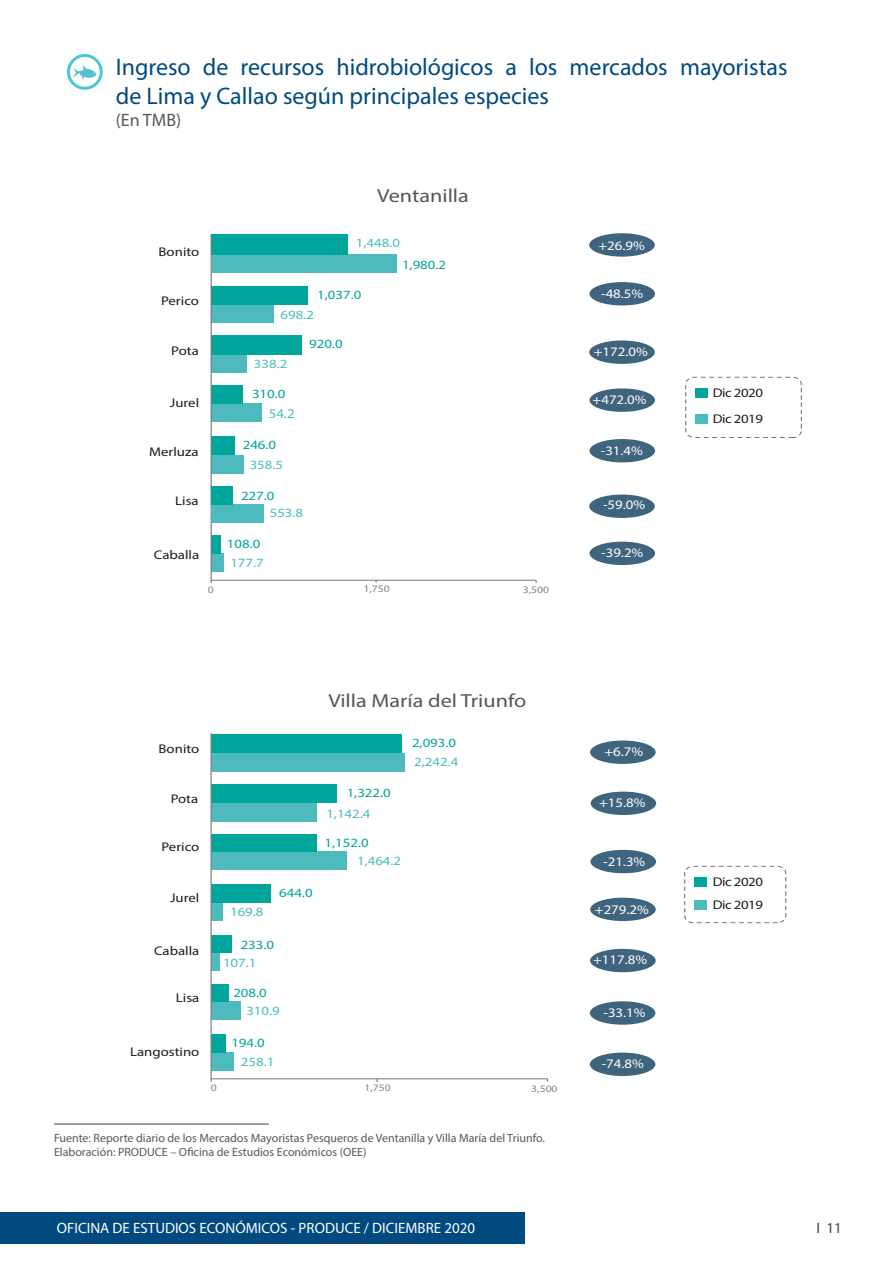
<style>
.page{position:relative;width:893px;height:1263px;background:#fff}
.page>*{position:absolute;margin:0;border:0;box-sizing:border-box;transform-origin:0 0}
.t1{font:24px/28.8px "Myriad Pro";color:#004a7f}
.t2{font:500 18.9px "Pluto Sans Cond";color:#575756;scale:1.18 1}
.t3{font:18px "Myriad Pro";color:#57585a}
.t4{font:15px "Myriad Pro";color:#fff}
.t5{font:15px "Myriad Pro";color:#3e3e3f}
.t6{font:13.5px "Pluto Sans Cond";color:#4dbbbd;scale:1.1 1}
.t7{font:13.2px "Pluto Sans Cond";color:#fff;scale:1.13 1}
.t8{font:13.05px "Pluto Sans Cond";color:#fff;scale:1.14 1}
.t9{font:12.6px "Pluto Sans Cond";color:#1c1c1b;scale:1.18 1}
.t10{font:500 12.6px "Pluto Sans Cond";color:#00a59b;scale:1.18 1}
.t11{font:12.6px "Pluto Sans Cond";color:#4dbbbd;scale:1.18 1}
.t12{font:12.6px/26.1px "Pluto Sans Cond";letter-spacing:-.03em;color:#1d1e1c;scale:1.17 1}
.t13{font:12px "Myriad Pro";color:#57585a}
.t14{font:300 9.9px "Pluto Sans Cond";color:#808285;scale:1.18 1}
</style>
<div class="page">
<div style="left:0;top:1212px;width:525px;height:32px;background:#004a7f"></div>
<div style="left:211px;top:403px;width:51px;height:19px;background:#4dbbbd"></div>
<hr style="left:210px;top:580px;width:326px;height:1px;background:#6d6e71">
<div style="left:211px;top:553px;width:13px;height:19px;background:#4dbbbd"></div>
<div style="left:211px;top:535px;width:9px;height:19px;background:#00a59b"></div>
<div style="left:211px;top:455px;width:32px;height:19px;background:#4dbbbd"></div>
<div style="left:211px;top:436px;width:23px;height:19px;background:#00a59b"></div>
<div style="left:211px;top:385px;width:31px;height:19px;background:#00a59b"></div>
<div style="left:211px;top:355px;width:35px;height:18px;background:#4dbbbd"></div>
<div style="left:211px;top:335px;width:91px;height:20px;background:#00a59b"></div>
<div style="left:211px;top:304px;width:62px;height:19px;background:#4dbbbd"></div>
<div style="left:211px;top:286px;width:97px;height:19px;background:#00a59b"></div>
<div style="left:212px;top:254px;width:184px;height:19px;background:#4dbbbd"></div>
<div style="left:211px;top:234px;width:137px;height:20px;background:#00a59b"></div>
<hr style="left:211px;top:235px;width:1px;height:345px;background:#6d6e71">
<svg style="left:685px;top:377px;width:117px;height:61px"></svg>
<hr style="left:211px;top:1078px;width:336px;height:1px;background:#6d6e71">
<div style="left:211px;top:1052px;width:23px;height:19px;background:#4dbbbd"></div>
<div style="left:211px;top:1034px;width:14px;height:19px;background:#00a59b"></div>
<div style="left:211px;top:1001px;width:30px;height:19px;background:#4dbbbd"></div>
<div style="left:211px;top:984px;width:18px;height:17px;background:#00a59b"></div>
<div style="left:211px;top:952px;width:9px;height:19px;background:#4dbbbd"></div>
<div style="left:211px;top:935px;width:21px;height:17px;background:#00a59b"></div>
<div style="left:211px;top:902px;width:12px;height:18px;background:#4dbbbd"></div>
<div style="left:211px;top:884px;width:60px;height:18px;background:#00a59b"></div>
<div style="left:211px;top:851px;width:136px;height:19px;background:#4dbbbd"></div>
<div style="left:211px;top:834px;width:106px;height:17px;background:#00a59b"></div>
<div style="left:211px;top:803px;width:106px;height:19px;background:#4dbbbd"></div>
<div style="left:211px;top:784px;width:126px;height:19px;background:#00a59b"></div>
<div style="left:211px;top:753px;width:193px;height:19px;background:#4dbbbd"></div>
<div style="left:211px;top:735px;width:191px;height:18px;background:#00a59b"></div>
<hr style="left:211px;top:733px;width:1px;height:346px;background:#6d6e71">
<svg style="left:684px;top:866px;width:102px;height:57px"></svg>
<div style="left:589px;top:233px;width:66px;height:24px;background:#3f647e;border-radius:50%"></div>
<div style="left:589px;top:282px;width:66px;height:23px;background:#3f647e;border-radius:50%"></div>
<div style="left:589px;top:340px;width:66px;height:24px;background:#3f647e;border-radius:50%"></div>
<div style="left:589px;top:388px;width:66px;height:24px;background:#3f647e;border-radius:50%"></div>
<div style="left:589px;top:439px;width:66px;height:23px;background:#3f647e;border-radius:50%"></div>
<div style="left:589px;top:542px;width:66px;height:23px;background:#3f647e;border-radius:50%"></div>
<div style="left:590px;top:740px;width:66px;height:24px;background:#3f647e;border-radius:50%"></div>
<div style="left:591px;top:792px;width:65px;height:23px;background:#3f647e;border-radius:50%"></div>
<div style="left:590px;top:850px;width:66px;height:23px;background:#3f647e;border-radius:50%"></div>
<div style="left:590px;top:898px;width:66px;height:23px;background:#3f647e;border-radius:50%"></div>
<div style="left:590px;top:949px;width:66px;height:23px;background:#3f647e;border-radius:50%"></div>
<div style="left:590px;top:1001px;width:65px;height:24px;background:#3f647e;border-radius:50%"></div>
<div style="left:590px;top:1052px;width:65px;height:24px;background:#3f647e;border-radius:50%"></div>
<div style="left:212px;top:504px;width:52px;height:19px;background:#4dbbbd"></div>
<div style="left:212px;top:486px;width:21px;height:18px;background:#00a59b"></div>
<div style="left:589px;top:494px;width:66px;height:24px;background:#3f647e;border-radius:50%"></div>
<hr style="left:54px;top:1123px;width:215px;height:1px;background:#57585a">
<div style="left:67px;top:54px;width:36px;height:36px;border:3px solid #50c4cf;border-radius:50%"></div>
<svg style="left:73px;top:65px;width:24px;height:15px"></svg>
<p class="t1" style="left:116px;top:52px;width:673px">Ingreso de recursos hidrobiológicos a los mercados mayoristas de Lima y Callao según principales especies</p>
<p class="t3" style="left:116px;top:108px;width:67px">(En TMB)</p>
<p class="t9" style="left:159px;top:244px;width:36px">Bonito</p>
<p class="t9" style="left:161px;top:293px;width:34px">Perico</p>
<p class="t9" style="left:171px;top:343px;width:25px">Pota</p>
<p class="t9" style="left:170px;top:395px;width:26px">Jurel</p>
<p class="t9" style="left:149px;top:444px;width:43px">Merluza</p>
<p class="t9" style="left:175px;top:492px;width:21px">Lisa</p>
<p class="t9" style="left:154px;top:547px;width:40px">Caballa</p>
<p class="t14" style="left:208px;top:584px;width:7px">0</p>
<p class="t2" style="left:377px;top:184px;width:79px">Ventanilla</p>
<p class="t11" style="left:356px;top:235px;width:39px">1,448.0</p>
<p class="t10" style="left:317px;top:287px;width:39px">1,037.0</p>
<p class="t11" style="left:281px;top:307px;width:30px">698.2</p>
<p class="t11" style="left:254px;top:356px;width:30px">338.2</p>
<p class="t10" style="left:252px;top:386px;width:30px">310.0</p>
<p class="t6" style="left:269px;top:405px;width:25px">54.2</p>
<p class="t10" style="left:243px;top:437px;width:30px">246.0</p>
<p class="t11" style="left:250px;top:457px;width:30px">358.5</p>
<p class="t10" style="left:241px;top:488px;width:30px">227.0</p>
<p class="t10" style="left:309px;top:336px;width:30px">920.0</p>
<p class="t10" style="left:227px;top:536px;width:30px">108.0</p>
<p class="t11" style="left:270px;top:505px;width:30px">553.8</p>
<p class="t11" style="left:230px;top:555px;width:30px">177.7</p>
<p class="t14" style="left:364px;top:583px;width:24px">1,750</p>
<p class="t10" style="left:402px;top:257px;width:39px">1,980.2</p>
<p class="t14" style="left:523px;top:584px;width:24px">3,500</p>
<p class="t8" style="left:598px;top:238px;width:42px">+26.9%</p>
<p class="t8" style="left:601px;top:285px;width:38px">-48.5%</p>
<p class="t8" style="left:594px;top:343px;width:49px">+172.0%</p>
<p class="t8" style="left:593px;top:391px;width:49px">+472.0%</p>
<p class="t8" style="left:601px;top:442px;width:38px">-31.4%</p>
<p class="t8" style="left:603px;top:497px;width:38px">-59.0%</p>
<p class="t8" style="left:601px;top:544px;width:38px">-39.2%</p>
<p class="t2" style="left:328px;top:689px;width:169px">Villa María del Triunfo</p>
<p class="t9" style="left:159px;top:741px;width:36px">Bonito</p>
<p class="t10" style="left:412px;top:735px;width:39px">2,093.0</p>
<p class="t11" style="left:414px;top:754px;width:39px">2,242.4</p>
<p class="t9" style="left:171px;top:791px;width:25px">Pota</p>
<p class="t10" style="left:347px;top:785px;width:39px">1,322.0</p>
<p class="t11" style="left:326px;top:806px;width:39px">1,142.4</p>
<p class="t9" style="left:161px;top:839px;width:34px">Perico</p>
<p class="t10" style="left:325px;top:835px;width:39px">1,152.0</p>
<p class="t11" style="left:357px;top:853px;width:39px">1,464.2</p>
<p class="t9" style="left:170px;top:890px;width:26px">Jurel</p>
<p class="t10" style="left:279px;top:885px;width:30px">644.0</p>
<p class="t11" style="left:230px;top:904px;width:30px">169.8</p>
<p class="t9" style="left:154px;top:943px;width:40px">Caballa</p>
<p class="t10" style="left:241px;top:937px;width:30px">233.0</p>
<p class="t11" style="left:223px;top:955px;width:30px">107.1</p>
<p class="t9" style="left:176px;top:990px;width:21px">Lisa</p>
<p class="t10" style="left:233px;top:985px;width:30px">208.0</p>
<p class="t11" style="left:246px;top:1003px;width:30px">310.9</p>
<p class="t9" style="left:130px;top:1044px;width:60px">Langostino</p>
<p class="t10" style="left:231px;top:1035px;width:30px">194.0</p>
<p class="t11" style="left:241px;top:1054px;width:30px">258.1</p>
<p class="t14" style="left:211px;top:1082px;width:7px">0</p>
<p class="t14" style="left:364px;top:1082px;width:24px">1,750</p>
<p class="t14" style="left:531px;top:1083px;width:24px">3,500</p>
<p class="t13" style="left:54px;top:1130px;width:492px">Fuente: Reporte diario de los Mercados Mayoristas Pesqueros de Ventanilla y Villa María del Triunfo.</p>
<p class="t13" style="left:54px;top:1144px;width:314px">Elaboración: PRODUCE – Oficina de Estudios Económicos (OEE)</p>
<p class="t7" style="left:604px;top:743px;width:36px">+6.7%</p>
<p class="t7" style="left:599px;top:794px;width:43px">+15.8%</p>
<p class="t7" style="left:603px;top:853px;width:39px">-21.3%</p>
<p class="t7" style="left:595px;top:901px;width:49px">+279.2%</p>
<p class="t7" style="left:593px;top:951px;width:49px">+117.8%</p>
<p class="t7" style="left:603px;top:1004px;width:39px">-33.1%</p>
<p class="t7" style="left:602px;top:1055px;width:39px">-74.8%</p>
<p class="t12" style="left:713px;top:379px;width:44px">Dic 2020<br>Dic 2019</p>
<p class="t12" style="left:713px;top:870px;width:44px;line-height:23.5px">Dic 2020<br>Dic 2019</p>
<p class="t4" style="left:57px;top:1219px;width:420px">OFICINA DE ESTUDIOS ECONÓMICOS - PRODUCE / DICIEMBRE 2020</p>
<p class="t5" style="left:816px;top:1219px;width:27px">I 11</p>
</div>
